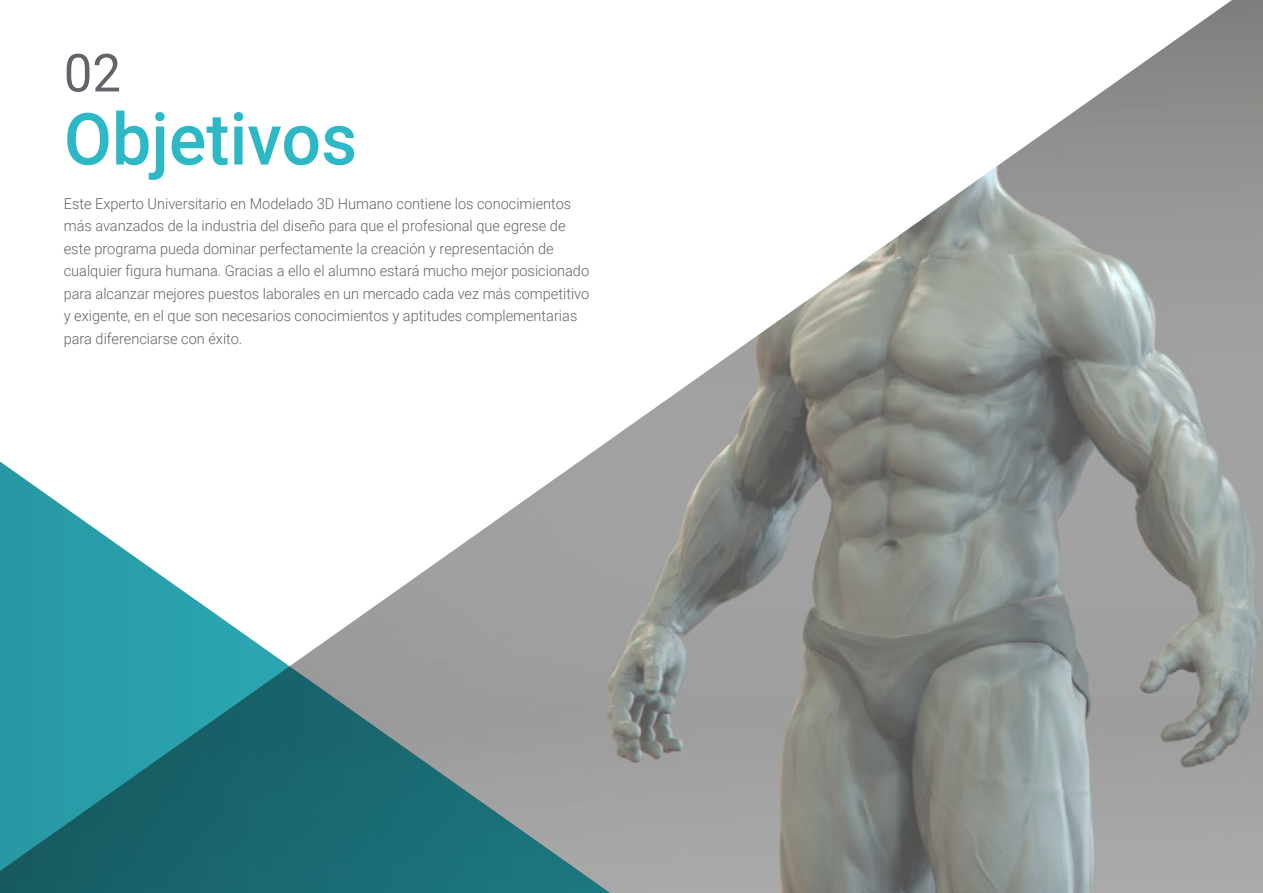
<style>
.page{position:relative;width:1263px;height:893px;background:#fff}
.page>*{position:absolute;margin:0;border:0;box-sizing:border-box;transform-origin:0 0}
.t1{font:500 72px "Roboto";color:#2db8c5}
.t2{font:52.5px "Roboto";color:#61646a}
.t3{font:300 15px/22.5px "Roboto";color:#61646a}
</style>
<div class="page">
<img style="left:601px;top:0;width:662px;height:893px">
<svg style="left:0;top:446px;width:640px;height:447px"></svg>
<h2 class="t2" style="left:64px;top:36px;width:59px">02</h2>
<h1 class="t1" style="left:64px;top:89px;width:295px">Objetivos</h1>
<p class="t3" style="left:64px;top:192px;width:527px">Este Experto Universitario en Modelado 3D Humano contiene los conocimientos más avanzados de la industria del diseño para que el profesional que egrese de este programa pueda dominar perfectamente la creación y representación de cualquier figura humana. Gracias a ello el alumno estará mucho mejor posicionado para alcanzar mejores puestos laborales en un mercado cada vez más competitivo y exigente, en el que son necesarios conocimientos y aptitudes complementarias para diferenciarse con éxito.</p>
</div>
